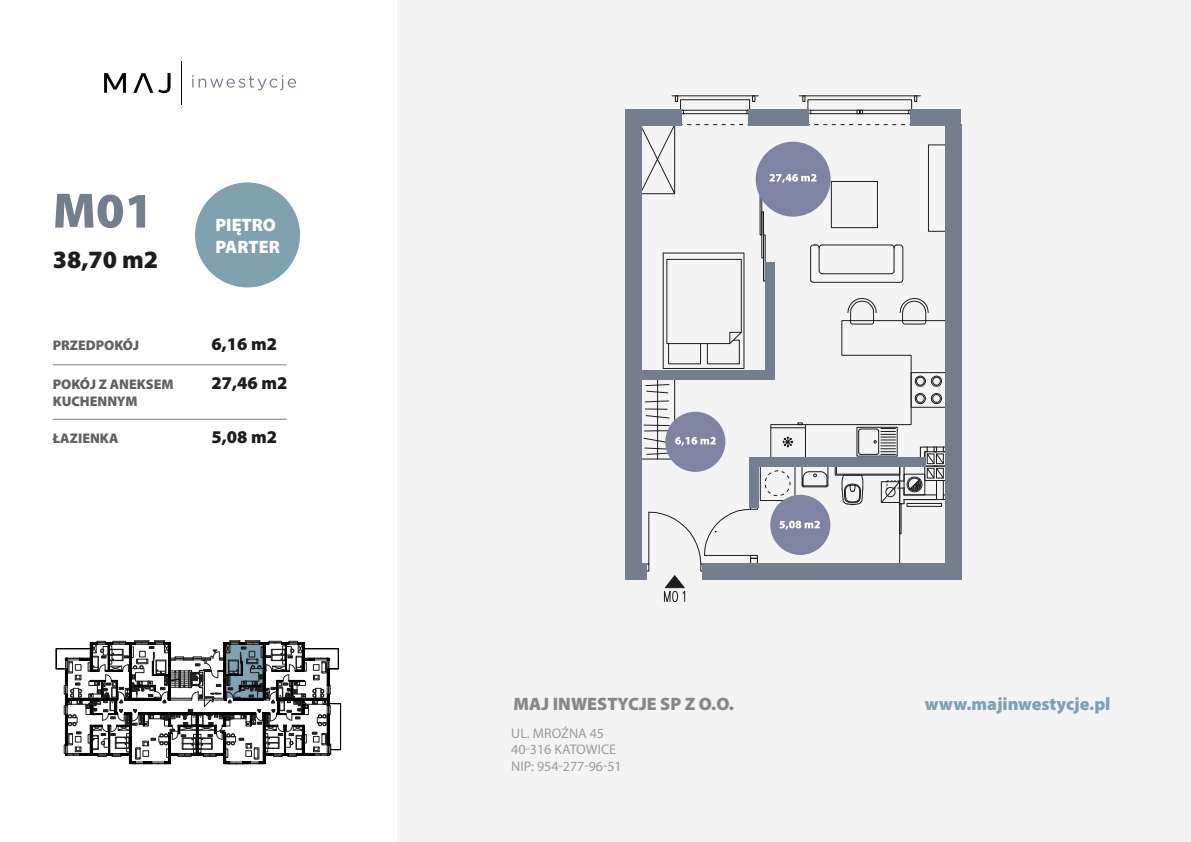
<style>
.page{position:relative;width:1191px;height:842px;background:#fff}
.page>*{position:absolute;margin:0;border:0;box-sizing:border-box;transform-origin:0 0}
.t1{font:900 50px "Myriad Pro";color:#757e8d}
.t2{font:900 25px "Myriad Pro";color:#1d1d1b}
.t3{font:900 18px "Myriad Pro";color:#878787}
.t4{font:900 18px "Myriad Pro";color:#81a0b0}
.t5{font:900 18px "Myriad Pro";color:#1d1d1b}
.t6{font:900 18px/21.6px "Myriad Pro";color:#fff}
.t7{font:14px/16.8px "Myriad Pro";color:#9d9d9c}
.t8{font:900 14px "Myriad Pro";color:#616160}
</style>
<div class="page">
<div style="left:397px;top:0;width:794px;height:842px;background:#f4f4f4"></div>
<div style="left:625px;top:557px;width:16px;height:21px;background:#757e8d"></div>
<div style="left:625px;top:563px;width:22px;height:16px;background:#757e8d"></div>
<div style="left:910px;top:109px;width:51px;height:17px;background:#757e8d"></div>
<div style="left:945px;top:124px;width:16px;height:455px;background:#757e8d"></div>
<div style="left:625px;top:109px;width:16px;height:450px;background:#757e8d"></div>
<svg style="left:639px;top:96px;width:308px;height:506px"></svg>
<div style="left:195px;top:182px;width:105px;height:105px;background:#81a0b0;border-radius:50%"></div>
<hr style="left:53px;top:364px;width:234px;height:1px;background:#757e8d">
<hr style="left:53px;top:419px;width:234px;height:1px;background:#757e8d">
<svg style="left:55px;top:640px;width:286px;height:125px"></svg>
<svg style="left:192px;top:75px;width:104px;height:15px"></svg>
<hr style="left:181px;top:62px;width:1px;height:43px;background:#010101">
<svg style="left:104px;top:73px;width:22px;height:20px"></svg>
<svg style="left:133px;top:73px;width:38px;height:20px"></svg>
<h1 class="t1" style="left:53px;top:177px;width:102px">M01</h1>
<h2 class="t2" style="left:53px;top:243px;width:107px">38,70 m2</h2>
<p class="t8" style="left:53px;top:336px;width:88px">PRZEDPOKÓJ</p>
<p class="t6" style="left:215px;top:213px;width:66px">PIĘTRO<br>PARTER</p>
<p class="t5" style="left:212px;top:332px;width:67px">6,16 m2</p>
<p class="t8" style="left:53px;top:375px;width:122px">POKÓJ Z ANEKSEM</p>
<p class="t5" style="left:212px;top:371px;width:77px">27,46 m2</p>
<p class="t8" style="left:53px;top:391px;width:86px">KUCHENNYM</p>
<p class="t8" style="left:53px;top:429px;width:67px">ŁAZIENKA</p>
<p class="t5" style="left:212px;top:425px;width:67px">5,08 m2</p>
<p class="t3" style="left:514px;top:691px;width:222px">MAJ INWESTYCJE SP Z O.O.</p>
<p class="t4" style="left:925px;top:692px;width:187px">www.majinwestycje.pl</p>
<p class="t7" style="left:511px;top:724px;width:112px">UL. MROŹNA 45<br>40-316 KATOWICE<br>NIP: 954-277-96-51</p>
</div>
